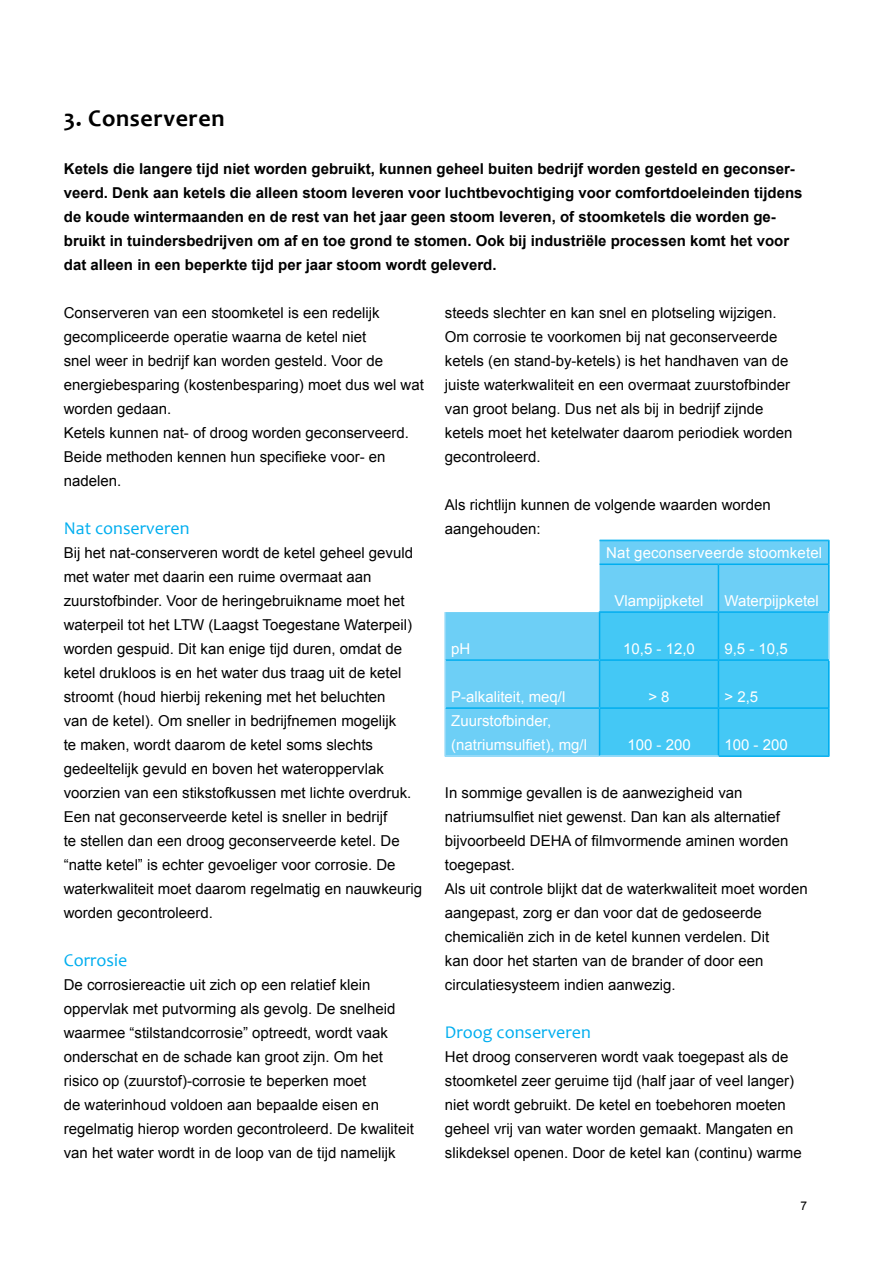
<style>
.page{position:relative;width:893px;height:1263px;background:#fff}
.page>*{position:absolute;margin:0;border:0;box-sizing:border-box;transform-origin:0 0}
.t1{font:700 24px "Candara";letter-spacing:.025em;color:#000}
.t2{font:18px "Candara";color:#00aeef}
.t3{font:15px/24px "Arial";color:#000}
.t4{font:700 15px/24px "Arial";color:#000}
.t5{font:15px/24px "Arial";color:#fff}
.t6{font:12px "Arial";color:#000}
</style>
<div class="page">
<svg style="left:446px;top:540px;width:382px;height:215px;fill:#6dcff6"></svg>
<div style="left:600px;top:613px;width:228px;height:142px;background:#44c8f5"></div>
<hr style="left:828px;top:613px;width:1px;height:46px;background:#8ed8f8">
<hr style="left:829px;top:613px;width:1px;height:46px;background:#8ed8f8">
<hr style="left:599px;top:661px;width:1px;height:46px;background:#00aeef">
<hr style="left:445px;top:708px;width:1px;height:48px;background:#8ed8f8">
<hr style="left:445px;top:755px;width:155px;height:1px;background:#8ed8f8">
<hr style="left:445px;top:756px;width:155px;height:1px;background:#8ed8f8">
<hr style="left:718px;top:565px;width:1px;height:46px;background:#00aeef">
<hr style="left:828px;top:564px;width:1px;height:47px;background:#00aeef">
<hr style="left:829px;top:564px;width:1px;height:47px;background:#00aeef">
<hr style="left:718px;top:611px;width:111px;height:2px;background:#00aeef">
<hr style="left:600px;top:540px;width:118px;height:1px;background:#00aeef">
<hr style="left:718px;top:540px;width:111px;height:1px;background:#00aeef">
<svg style="left:828px;top:540px;width:2px;height:24px"></svg>
<hr style="left:600px;top:563px;width:118px;height:2px;background:#00aeef">
<hr style="left:718px;top:563px;width:110px;height:2px;background:#00aeef">
<hr style="left:445px;top:612px;width:1px;height:48px;background:#8ed8f8">
<hr style="left:718px;top:661px;width:1px;height:46px;background:#00aeef">
<hr style="left:828px;top:708px;width:1px;height:48px;background:#00aeef">
<hr style="left:829px;top:708px;width:1px;height:48px;background:#00aeef">
<hr style="left:718px;top:755px;width:111px;height:1px;background:#00aeef">
<hr style="left:718px;top:756px;width:111px;height:1px;background:#00aeef">
<hr style="left:446px;top:659px;width:154px;height:2px;background:#00aeef">
<hr style="left:718px;top:659px;width:111px;height:2px;background:#00aeef">
<hr style="left:446px;top:707px;width:154px;height:2px;background:#00aeef">
<hr style="left:718px;top:707px;width:110px;height:2px;background:#00aeef">
<hr style="left:445px;top:660px;width:1px;height:48px;background:#8ed8f8">
<hr style="left:828px;top:661px;width:1px;height:47px;background:#00aeef">
<hr style="left:829px;top:661px;width:1px;height:47px;background:#00aeef">
<hr style="left:600px;top:707px;width:118px;height:2px;background:#00aeef">
<hr style="left:599px;top:709px;width:1px;height:47px;background:#00aeef">
<hr style="left:718px;top:709px;width:1px;height:47px;background:#00aeef">
<hr style="left:600px;top:755px;width:118px;height:1px;background:#8ed8f8">
<hr style="left:600px;top:756px;width:118px;height:1px;background:#8ed8f8">
<hr style="left:599px;top:611px;width:119px;height:2px;background:#00aeef">
<hr style="left:599px;top:613px;width:1px;height:46px;background:#00aeef">
<hr style="left:718px;top:613px;width:1px;height:46px;background:#00aeef">
<hr style="left:600px;top:659px;width:118px;height:2px;background:#00aeef">
<h1 class="t1" style="left:64px;top:104px;width:162px">3. Conserveren</h1>
<p class="t4" style="left:64px;top:157px;width:740px">Ketels die langere tijd niet worden gebruikt, kunnen geheel buiten bedrijf worden gesteld en geconser&shy;veerd. Denk aan ketels die alleen stoom leveren voor luchtbevochtiging voor comfortdoeleinden tijdens de koude wintermaanden en de rest van het jaar geen stoom leveren, of stoomketels die worden ge&shy;bruikt in tuindersbedrijven om af en toe grond te stomen. Ook bij industriële processen komt het voor dat alleen in een beperkte tijd per jaar stoom wordt geleverd.</p>
<p class="t3" style="left:64px;top:301px;width:362px">Conserveren van een stoomketel is een redelijk gecompliceerde operatie waarna de ketel niet<br>snel weer in bedrijf kan worden gesteld. Voor de energiebesparing (kostenbesparing) moet dus wel wat worden gedaan.<br>Ketels kunnen nat- of droog worden geconserveerd.<br>Beide methoden kennen hun specifieke voor- en nadelen.</p>
<p class="t2" style="left:64px;top:517px;width:127px">Nat conserveren</p>
<p class="t3" style="left:64px;top:541px;width:360px">Bij het nat-conserveren wordt de ketel geheel gevuld met water met daarin een ruime overmaat aan zuurstofbinder. Voor de heringebruikname moet het waterpeil tot het LTW (Laagst Toegestane Waterpeil) worden gespuid. Dit kan enige tijd duren, omdat de ketel drukloos is en het water dus traag uit de ketel stroomt (houd hierbij rekening met het beluchten<br>van de ketel). Om sneller in bedrijfnemen mogelijk<br>te maken, wordt daarom de ketel soms slechts gedeeltelijk gevuld en boven het wateroppervlak voorzien van een stikstofkussen met lichte overdruk.<br>Een nat geconserveerde ketel is sneller in bedrijf<br>te stellen dan een droog geconserveerde ketel. De “natte ketel” is echter gevoeliger voor corrosie. De waterkwaliteit moet daarom regelmatig en nauwkeurig worden gecontroleerd.</p>
<p class="t2" style="left:64px;top:949px;width:65px">Corrosie</p>
<p class="t3" style="left:64px;top:973px;width:352px">De corrosiereactie uit zich op een relatief klein oppervlak met putvorming als gevolg. De snelheid waarmee “stilstandcorrosie” optreedt, wordt vaak onderschat en de schade kan groot zijn. Om het risico op (zuurstof)-corrosie te beperken moet<br>de waterinhoud voldoen aan bepaalde eisen en regelmatig hierop worden gecontroleerd. De kwaliteit van het water wordt in de loop van de tijd namelijk</p>
<p class="t3" style="left:445px;top:301px;width:349px">steeds slechter en kan snel en plotseling wijzigen.<br>Om corrosie te voorkomen bij nat geconserveerde ketels (en stand-by-ketels) is het handhaven van de juiste waterkwaliteit en een overmaat zuurstofbinder van groot belang. Dus net als bij in bedrijf zijnde ketels moet het ketelwater daarom periodiek worden gecontroleerd.</p>
<p class="t3" style="left:445px;top:493px;width:327px">Als richtlijn kunnen de volgende waarden worden aangehouden:</p>
<p class="t5" style="left:606px;top:541px;width:217px">Nat geconserveerde stoomketel</p>
<p class="t5" style="left:614px;top:589px;width:91px">Vlampijpketel</p>
<p class="t5" style="left:724px;top:589px;width:96px">Waterpijpketel</p>
<p class="t5" style="left:451px;top:637px;width:21px">pH</p>
<p class="t5" style="left:623px;top:637px;width:73px">10,5 - 12,0</p>
<p class="t5" style="left:724px;top:637px;width:65px">9,5 - 10,5</p>
<p class="t5" style="left:451px;top:685px;width:116px">P-alkaliteit, meq/l</p>
<p class="t5" style="left:648px;top:685px;width:23px">&gt; 8</p>
<p class="t5" style="left:724px;top:685px;width:35px">&gt; 2,5</p>
<p class="t5" style="left:451px;top:709px;width:137px">Zuurstofbinder, (natriumsulfiet), mg/l</p>
<p class="t5" style="left:627px;top:733px;width:65px">100 - 200</p>
<p class="t5" style="left:724px;top:733px;width:65px">100 - 200</p>
<p class="t3" style="left:445px;top:781px;width:365px">In sommige gevallen is de aanwezigheid van natriumsulfiet niet gewenst. Dan kan als alternatief bijvoorbeeld DEHA of filmvormende aminen worden toegepast.<br>Als uit controle blijkt dat de waterkwaliteit moet worden aangepast, zorg er dan voor dat de gedoseerde chemicaliën zich in de ketel kunnen verdelen. Dit<br>kan door het starten van de brander of door een circulatiesysteem indien aanwezig.</p>
<p class="t2" style="left:445px;top:1021px;width:148px">Droog conserveren</p>
<p class="t3" style="left:445px;top:1045px;width:358px">Het droog conserveren wordt vaak toegepast als de stoomketel zeer geruime tijd (half jaar of veel langer) niet wordt gebruikt. De ketel en toebehoren moeten geheel vrij van water worden gemaakt. Mangaten en slikdeksel openen. Door de ketel kan (continu) warme</p>
<p class="t6" style="left:801px;top:1198px;width:8px">7</p>
</div>
